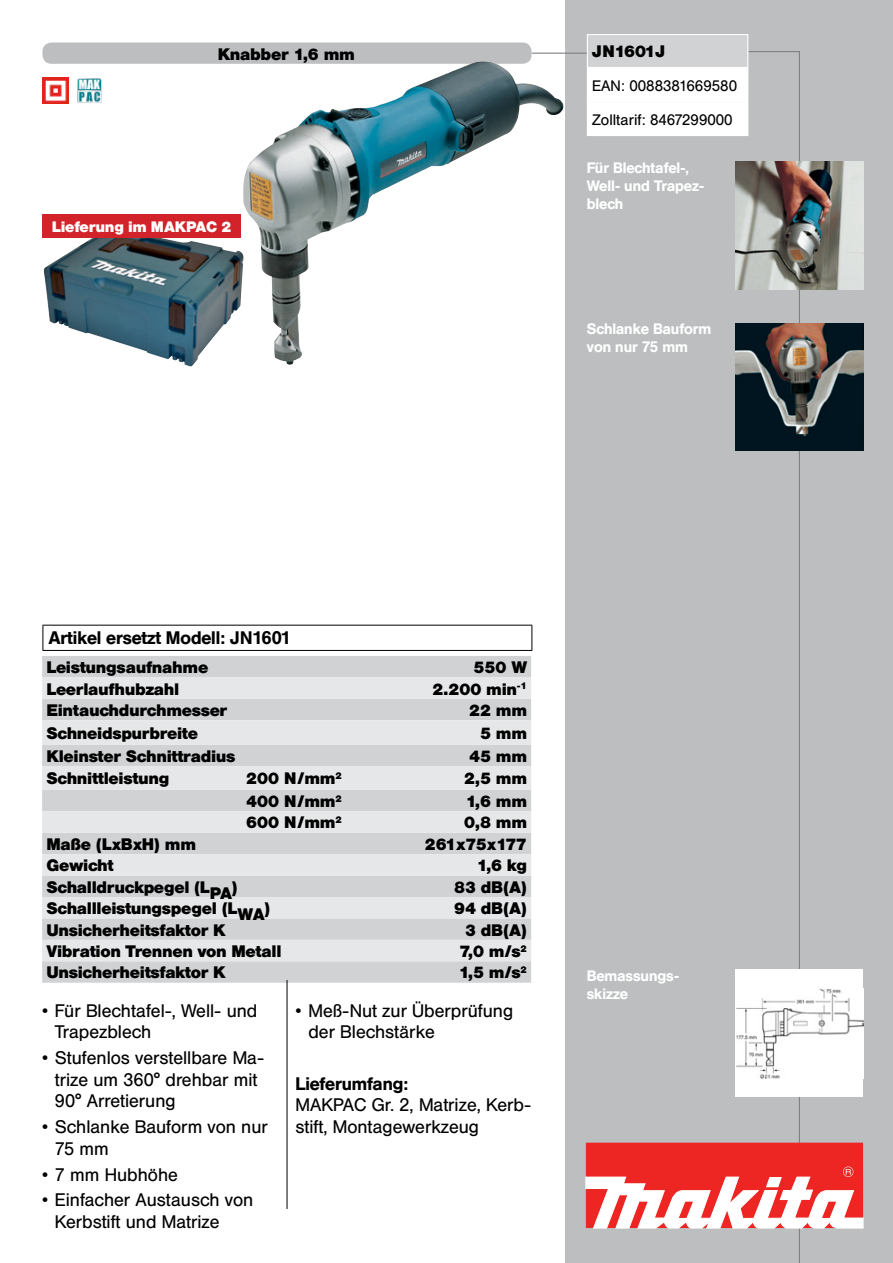
<style>
.page{position:relative;width:893px;height:1263px;background:#fff}
.page>*{position:absolute;margin:0;border:0;box-sizing:border-box;transform-origin:0 0}
.Fliestext{font:18px/21.6px "Helvetica BQ";color:#000}
.Fliestext-2{font:500 18px "Helvetica BQ";color:#000}
.Daten{font:700 16.5px "Helvetica BQ";color:#000}
.Bildbeschreibung{font:500 15px/18px "Helvetica BQ";color:#fff}
.t1{font:15px "Helvetica BQ";color:#000}
.t2{font:700 15px "Helvetica BQ";color:#fff}
</style>
<div class="page">
<div style="left:566px;top:0;width:327px;height:1263px;background:#bcbebf"></div>
<hr style="left:531px;top:53px;width:56px;height:1px;background:#808184">
<div style="left:43px;top:43px;width:488px;height:21px;background:#bcbebf;border-radius:9px"></div>
<hr style="left:748px;top:51px;width:51px;height:1px;background:#808184">
<hr style="left:799px;top:51px;width:1px;height:1212px;background:#808184">
<hr style="left:43px;top:625px;width:489px;height:1px;background:#000">
<svg style="left:43px;top:625px;width:1px;height:25px"></svg>
<svg style="left:531px;top:625px;width:1px;height:25px"></svg>
<hr style="left:43px;top:650px;width:489px;height:1px;background:#000">
<div style="left:42px;top:656px;width:489px;height:327px;background:#d0d2d4"></div>
<svg style="left:42px;top:677px;width:489px;height:284px;fill:#e6e7e8"></svg>
<img style="left:736px;top:162px;width:127px;height:127px">
<img style="left:736px;top:323px;width:127px;height:128px">
<div style="left:736px;top:969px;width:127px;height:128px;background:#fff"></div>
<img style="left:736px;top:988px;width:127px;height:90px">
<div style="left:586px;top:1143px;width:277px;height:85px;background:#ed2623"></div>
<svg style="left:586px;top:1166px;width:277px;height:62px"></svg>
<div style="left:587px;top:69px;width:161px;height:32px;background:#fff"></div>
<div style="left:587px;top:68px;width:161px;height:34px;border:1px solid #fff"></div>
<div style="left:587px;top:103px;width:161px;height:33px;background:#fff"></div>
<div style="left:587px;top:102px;width:161px;height:34px;border:1px solid #fff"></div>
<div style="left:587px;top:35px;width:161px;height:32px;background:#d0d2d4"></div>
<div style="left:587px;top:34px;width:161px;height:34px;border:1px solid #fff"></div>
<hr style="left:287px;top:980px;width:1px;height:229px;background:#000">
<img style="left:43px;top:238px;width:200px;height:129px">
<div style="left:43px;top:214px;width:198px;height:24px;background:#d2232a"></div>
<img style="left:43px;top:78px;width:25px;height:25px">
<img style="left:77px;top:78px;width:24px;height:25px">
<img style="left:243px;top:61px;width:321px;height:304px">
<p class="Daten" style="left:218px;top:44px;width:138px">Knabber 1,6 mm</p>
<p class="t2" style="left:52px;top:217px;width:181px">Lieferung im MAKPAC 2</p>
<p class="Daten" style="left:592px;top:42px;width:74px">JN1601J</p>
<p class="t1" style="left:592px;top:77px;width:146px">EAN: 0088381669580</p>
<p class="t1" style="left:592px;top:111px;width:142px">Zolltarif: 8467299000</p>
<p class="Bildbeschreibung" style="left:587px;top:159px;width:119px">Für Blechtafel-,<br>Well- und Trapez&shy;blech</p>
<p class="Bildbeschreibung" style="left:587px;top:320px;width:126px">Schlanke Bauform von nur 75 mm</p>
<p class="Fliestext-2" style="left:49px;top:628px;width:243px">Artikel ersetzt Modell: JN1601</p>
<p class="Daten" style="left:46px;top:657px;width:163px">Leistungsaufnahme</p>
<p class="Daten" style="left:474px;top:657px;width:55px">550 W</p>
<p class="Daten" style="left:46px;top:679px;width:134px">Leerlaufhubzahl</p>
<p class="Daten" style="left:433px;top:679px;width:96px">2.200 min<sup>-1</sup></p>
<p class="Daten" style="left:46px;top:700px;width:182px">Eintauchdurchmesser</p>
<p class="Daten" style="left:469px;top:700px;width:59px">22 mm</p>
<p class="Daten" style="left:46px;top:723px;width:153px">Schneidspurbreite</p>
<p class="Daten" style="left:480px;top:723px;width:48px">5 mm</p>
<p class="Daten" style="left:46px;top:746px;width:190px">Kleinster Schnittradius</p>
<p class="Daten" style="left:469px;top:746px;width:59px">45 mm</p>
<p class="Daten" style="left:46px;top:769px;width:124px">Schnittleistung</p>
<p class="Daten" style="left:246px;top:769px;width:97px">200 N/mm<sup>2</sup></p>
<p class="Daten" style="left:464px;top:769px;width:64px">2,5 mm</p>
<p class="Daten" style="left:246px;top:791px;width:97px">400 N/mm<sup>2</sup></p>
<p class="Daten" style="left:466px;top:791px;width:63px">1,6 mm</p>
<p class="Daten" style="left:246px;top:813px;width:97px">600 N/mm<sup>2</sup></p>
<p class="Daten" style="left:464px;top:813px;width:64px">0,8 mm</p>
<p class="Daten" style="left:46px;top:834px;width:151px">Maße (LxBxH) mm</p>
<p class="Daten" style="left:425px;top:834px;width:104px">261x75x177</p>
<p class="Daten" style="left:46px;top:856px;width:69px">Gewicht</p>
<p class="Daten" style="left:477px;top:856px;width:52px">1,6 kg</p>
<p class="Daten" style="left:46px;top:877px;width:193px">Schalldruckpegel (LPA)</p>
<p class="Daten" style="left:454px;top:877px;width:74px">83 dB(A)</p>
<p class="Daten" style="left:46px;top:898px;width:225px">Schallleistungspegel (LWA)</p>
<p class="Daten" style="left:454px;top:898px;width:74px">94 dB(A)</p>
<p class="Daten" style="left:46px;top:920px;width:181px">Unsicherheitsfaktor K</p>
<p class="Daten" style="left:465px;top:920px;width:63px">3 dB(A)</p>
<p class="Daten" style="left:46px;top:941px;width:236px">Vibration Trennen von Metall</p>
<p class="Daten" style="left:460px;top:941px;width:69px">7,0 m/s<sup>2</sup></p>
<p class="Daten" style="left:46px;top:963px;width:181px">Unsicherheitsfaktor K</p>
<p class="Daten" style="left:459px;top:963px;width:70px">1,5 m/s<sup>2</sup></p>
<p class="Fliestext" style="left:55px;top:1000px;width:204px;text-indent:-13px">• Für Blechtafel-, Well- und<br>Trapezblech</p>
<p class="Fliestext" style="left:55px;top:1047px;width:211px;text-indent:-13px">• Stufenlos verstellbare Ma&shy;trize um 360° drehbar mit<br>90° Arretierung</p>
<p class="Fliestext" style="left:55px;top:1116px;width:214px;text-indent:-13px">• Schlanke Bauform von nur<br>75 mm</p>
<p class="Fliestext" style="left:42px;top:1164px;width:137px">• 7 mm Hubhöhe</p>
<p class="Fliestext" style="left:55px;top:1190px;width:200px;text-indent:-13px">• Einfacher Austausch von<br>Kerbstift und Matrize</p>
<p class="Fliestext" style="left:308px;top:1000px;width:206px;text-indent:-13px">• Meß-Nut zur Überprüfung der Blechstärke</p>
<p class="Fliestext-2" style="left:296px;top:1073px;width:114px">Lieferumfang:</p>
<p class="Fliestext" style="left:296px;top:1095px;width:237px">MAKPAC Gr. 2, Matrize, Kerb&shy;stift, Montagewerkzeug</p>
<p class="Bildbeschreibung" style="left:587px;top:966px;width:93px">Bemassungs&shy;skizze</p>
</div>
